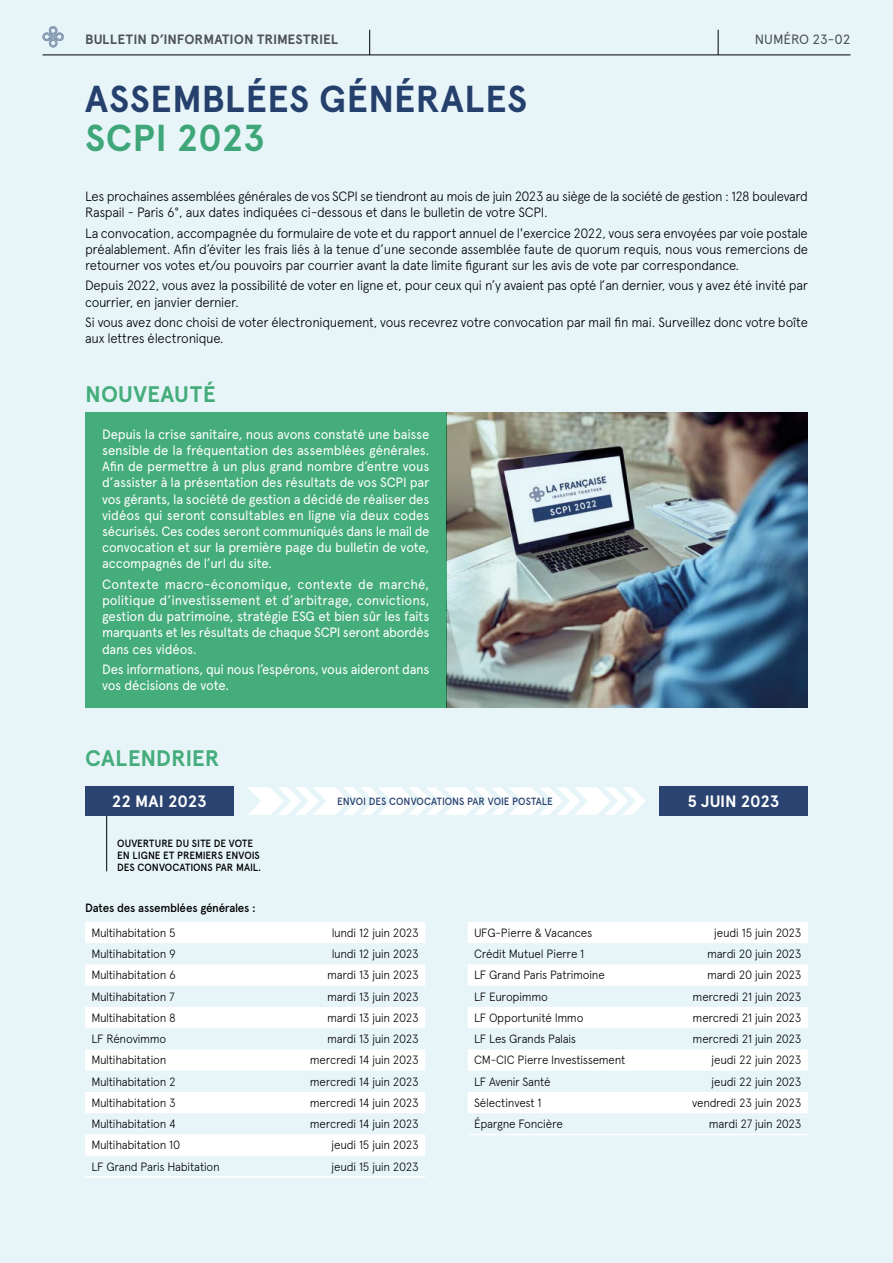
<style>
.page{position:relative;width:893px;height:1263px;background:#e7f5f9}
.page>*{position:absolute;margin:0;border:0;box-sizing:border-box;transform-origin:0 0}
.TITRE_1{font:700 37.5px/39px "Apercu";letter-spacing:.005em;color:#2b4370}
.TITRE_2{font:700 22.5px "Apercu";letter-spacing:.005em;color:#45ad7b}
.t1{font:700 16.5px "Apercu";letter-spacing:-.01em;color:#fff}
.TXT_COURANT{font:300 13.5px/16.2px "Apercu";letter-spacing:-.025em;color:#000}
.TXT_COURANT-2{font:13.5px/16.2px "Apercu";letter-spacing:-.025em;color:#fff;text-align:justify}
.t2{font:700 13.5px "Apercu";letter-spacing:.005em;color:#575756}
.t3{font:13.5px "Apercu";letter-spacing:-.01em;color:#575756}
.TXT_COURANT-3{font:300 12px "Apercu";letter-spacing:-.03em;color:#000}
.TXT_COURANT-4{font:500 12px "Apercu";letter-spacing:-.02em;color:#000}
.t4{font:500 10.5px "Apercu";color:#000;scale:.95 1}
.t5{font:500 10.5px "Apercu";color:#2b4370;scale:.95 1}
.s1{color:#45ad7b}
</style>
<div class="page">
<div style="left:85px;top:412px;width:361px;height:295px;background:#45ad7b"></div>
<img style="left:446px;top:412px;width:362px;height:295px">
<hr style="left:106px;top:786px;width:1px;height:85px;background:#000">
<div style="left:85px;top:786px;width:149px;height:30px;background:#2b4370"></div>
<div style="left:659px;top:786px;width:149px;height:30px;background:#2b4370"></div>
<svg style="left:248px;top:787px;width:397px;height:28px"></svg>
<svg style="left:85px;top:922px;width:340px;height:234px;fill:#fff"></svg>
<hr style="left:85px;top:1176px;width:170px;height:2px;background:#fff">
<hr style="left:255px;top:1176px;width:170px;height:2px;background:#fff">
<svg style="left:468px;top:922px;width:340px;height:191px;fill:#fff"></svg>
<hr style="left:468px;top:1134px;width:170px;height:1px;background:#fff">
<hr style="left:638px;top:1134px;width:170px;height:1px;background:#fff">
<p class="t2" style="left:85px;top:31px;width:254px">BULLETIN D’INFORMATION TRIMESTRIEL</p>
<p class="t3" style="left:755px;top:31px;width:97px">NUMÉRO 23-02</p>
<p class="TITRE_1" style="left:85px;top:79px;width:444px">ASSEMBLÉES GÉNÉRALES<br><span class="s1">SCPI 2023</span></p>
<p class="TXT_COURANT" style="left:85px;top:188px;width:724px">Les prochaines assemblées générales de vos SCPI se tiendront au mois de juin 2023 au siège de la société de gestion : 128 boulevard<br>Raspail - Paris 6°, aux dates indiquées ci-dessous et dans le bulletin de votre SCPI.</p>
<p class="TXT_COURANT" style="left:85px;top:225px;width:724px;text-align:justify">La convocation, accompagnée du formulaire de vote et du rapport annuel de l'exercice 2022, vous sera envoyées par voie postale préalablement. Afin d’éviter les frais liés à la tenue d’une seconde assemblée faute de quorum requis, nous vous remercions de retourner vos votes et/ou pouvoirs par courrier avant la date limite figurant sur les avis de vote par correspondance.</p>
<p class="TXT_COURANT" style="left:85px;top:277px;width:724px">Depuis 2022, vous avez la possibilité de voter en ligne et, pour ceux qui n’y avaient pas opté l’an dernier, vous y avez été invité par courrier, en janvier dernier.</p>
<p class="TXT_COURANT" style="left:85px;top:314px;width:724px">Si vous avez donc choisi de voter électroniquement, vous recevrez votre convocation par mail fin mai. Surveillez donc votre boîte aux lettres électronique.</p>
<p class="TITRE_2" style="left:85px;top:380px;width:132px">NOUVEAUTÉ</p>
<p class="TXT_COURANT-2" style="left:102px;top:426px;width:329px">Depuis la crise sanitaire, nous avons constaté une baisse sensible de la fréquentation des assemblées générales.<br>Afin de permettre à un plus grand nombre d’entre vous d’assister à la présentation des résultats de vos SCPI par vos gérants, la société de gestion a décidé de réaliser des vidéos qui seront consultables en ligne via deux codes sécurisés. Ces codes seront communiqués dans le mail de convocation et sur la première page du bulletin de vote, accompagnés de l’url du site.</p>
<p class="TXT_COURANT-2" style="left:102px;top:576px;width:329px">Contexte macro-économique, contexte de marché, politique d’investissement et d’arbitrage, convictions, gestion du patrimoine, stratégie ESG et bien sûr les faits marquants et les résultats de chaque SCPI seront abordés dans ces vidéos.</p>
<p class="TXT_COURANT-2" style="left:102px;top:661px;width:329px">Des informations, qui nous l’espérons, vous aideront dans vos décisions de vote.</p>
<p class="TITRE_2" style="left:85px;top:744px;width:136px">CALENDRIER</p>
<p class="t1" style="left:112px;top:791px;width:97px">22 MAI 2023</p>
<p class="t5" style="left:337px;top:795px;width:229px">ENVOI DES CONVOCATIONS PAR VOIE POSTALE</p>
<p class="t1" style="left:687px;top:791px;width:94px">5 JUIN 2023</p>
<p class="t4" style="left:117px;top:837px;width:145px">OUVERTURE DU SITE DE VOTE</p>
<p class="t4" style="left:117px;top:849px;width:152px">EN LIGNE ET PREMIERS ENVOIS</p>
<p class="t4" style="left:117px;top:861px;width:153px">DES CONVOCATIONS PAR MAIL.</p>
<p class="TXT_COURANT-4" style="left:85px;top:900px;width:172px">Dates des assemblées générales :</p>
<p class="TXT_COURANT-3" style="left:91px;top:925px;width:86px">Multihabitation 5</p>
<p class="TXT_COURANT-3" style="left:332px;top:925px;width:89px">lundi 12 juin 2023</p>
<p class="TXT_COURANT-3" style="left:91px;top:947px;width:86px">Multihabitation 9</p>
<p class="TXT_COURANT-3" style="left:332px;top:947px;width:89px">lundi 12 juin 2023</p>
<p class="TXT_COURANT-3" style="left:91px;top:968px;width:86px">Multihabitation 6</p>
<p class="TXT_COURANT-3" style="left:327px;top:968px;width:93px">mardi 13 juin 2023</p>
<p class="TXT_COURANT-3" style="left:91px;top:989px;width:85px">Multihabitation 7</p>
<p class="TXT_COURANT-3" style="left:327px;top:989px;width:93px">mardi 13 juin 2023</p>
<p class="TXT_COURANT-3" style="left:91px;top:1010px;width:86px">Multihabitation 8</p>
<p class="TXT_COURANT-3" style="left:327px;top:1010px;width:93px">mardi 13 juin 2023</p>
<p class="TXT_COURANT-3" style="left:91px;top:1032px;width:76px">LF Rénovimmo</p>
<p class="TXT_COURANT-3" style="left:327px;top:1032px;width:93px">mardi 13 juin 2023</p>
<p class="TXT_COURANT-3" style="left:91px;top:1053px;width:77px">Multihabitation</p>
<p class="TXT_COURANT-3" style="left:310px;top:1053px;width:110px">mercredi 14 juin 2023</p>
<p class="TXT_COURANT-3" style="left:91px;top:1074px;width:86px">Multihabitation 2</p>
<p class="TXT_COURANT-3" style="left:310px;top:1074px;width:110px">mercredi 14 juin 2023</p>
<p class="TXT_COURANT-3" style="left:91px;top:1095px;width:86px">Multihabitation 3</p>
<p class="TXT_COURANT-3" style="left:310px;top:1095px;width:110px">mercredi 14 juin 2023</p>
<p class="TXT_COURANT-3" style="left:91px;top:1117px;width:86px">Multihabitation 4</p>
<p class="TXT_COURANT-3" style="left:310px;top:1117px;width:110px">mercredi 14 juin 2023</p>
<p class="TXT_COURANT-3" style="left:91px;top:1138px;width:90px">Multihabitation 10</p>
<p class="TXT_COURANT-3" style="left:331px;top:1138px;width:89px">jeudi 15 juin 2023</p>
<p class="TXT_COURANT-3" style="left:91px;top:1159px;width:130px">LF Grand Paris Habitation</p>
<p class="TXT_COURANT-3" style="left:331px;top:1159px;width:89px">jeudi 15 juin 2023</p>
<p class="TXT_COURANT-3" style="left:474px;top:925px;width:120px">UFG-Pierre &amp; Vacances</p>
<p class="TXT_COURANT-3" style="left:714px;top:925px;width:89px">jeudi 15 juin 2023</p>
<p class="TXT_COURANT-3" style="left:474px;top:947px;width:112px">Crédit Mutuel Pierre 1</p>
<p class="TXT_COURANT-3" style="left:707px;top:947px;width:96px">mardi 20 juin 2023</p>
<p class="TXT_COURANT-3" style="left:474px;top:968px;width:132px">LF Grand Paris Patrimoine</p>
<p class="TXT_COURANT-3" style="left:707px;top:968px;width:96px">mardi 20 juin 2023</p>
<p class="TXT_COURANT-3" style="left:474px;top:989px;width:75px">LF Europimmo</p>
<p class="TXT_COURANT-3" style="left:693px;top:989px;width:110px">mercredi 21 juin 2023</p>
<p class="TXT_COURANT-3" style="left:474px;top:1010px;width:111px">LF Opportunité Immo</p>
<p class="TXT_COURANT-3" style="left:693px;top:1010px;width:110px">mercredi 21 juin 2023</p>
<p class="TXT_COURANT-3" style="left:474px;top:1032px;width:104px">LF Les Grands Palais</p>
<p class="TXT_COURANT-3" style="left:693px;top:1032px;width:110px">mercredi 21 juin 2023</p>
<p class="TXT_COURANT-3" style="left:474px;top:1053px;width:153px">CM-CIC Pierre Investissement</p>
<p class="TXT_COURANT-3" style="left:711px;top:1053px;width:92px">jeudi 22 juin 2023</p>
<p class="TXT_COURANT-3" style="left:474px;top:1074px;width:78px">LF Avenir Santé</p>
<p class="TXT_COURANT-3" style="left:711px;top:1074px;width:92px">jeudi 22 juin 2023</p>
<p class="TXT_COURANT-3" style="left:474px;top:1095px;width:69px">Sélectinvest 1</p>
<p class="TXT_COURANT-3" style="left:692px;top:1095px;width:111px">vendredi 23 juin 2023</p>
<p class="TXT_COURANT-3" style="left:474px;top:1117px;width:90px">Épargne Foncière</p>
<p class="TXT_COURANT-3" style="left:709px;top:1117px;width:94px">mardi 27 juin 2023</p>
</div>
